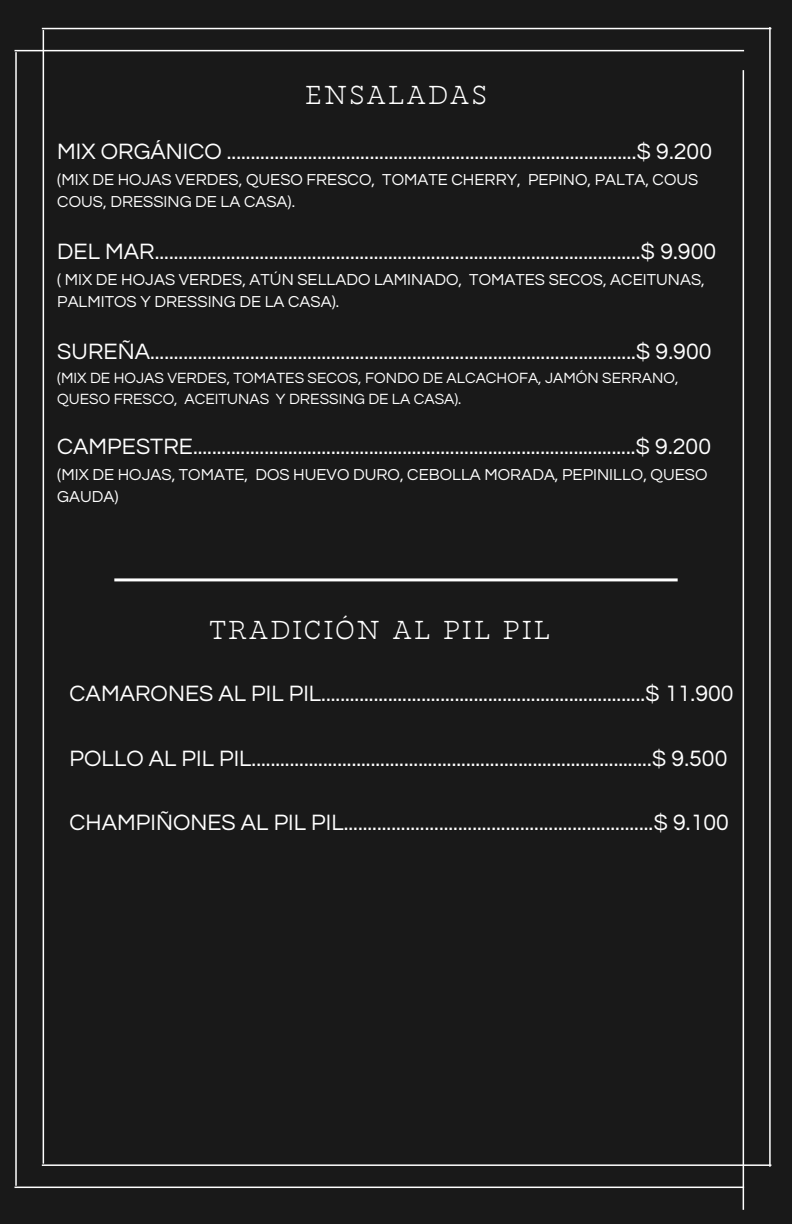
<style>
.page{position:relative;width:792px;height:1224px;background:#191919}
.page>*{position:absolute;margin:0;border:0;box-sizing:border-box;transform-origin:0 0}
.t1{font:300 28px "Tarif";letter-spacing:.095em;color:#fff}
.t2{font:23.1px "Questrial";letter-spacing:.005em;color:#fff}
.t3{font:16.5px/22.5px "Questrial";letter-spacing:.005em;color:#fff}
.t4{font:15.4px/21px "Questrial";letter-spacing:.005em;color:#fff}
</style>
<div class="page">
<hr style="left:42px;top:28px;width:729px;height:1px;background:#fff">
<hr style="left:15px;top:50px;width:729px;height:1px;background:#fff">
<hr style="left:42px;top:1164px;width:729px;height:2px;background:#fff">
<hr style="left:15px;top:1187px;width:729px;height:1px;background:#fff">
<hr style="left:43px;top:30px;width:1px;height:1134px;background:#fff">
<hr style="left:15px;top:52px;width:2px;height:1134px;background:#fff">
<hr style="left:769px;top:27px;width:2px;height:1140px;background:#fff">
<hr style="left:743px;top:70px;width:1px;height:1140px;background:#fff">
<hr style="left:114px;top:578px;width:564px;height:3px;background:#fff">
<p class="t1" style="left:305px;top:79px;width:183px">ENSALADAS</p>
<p class="t2" style="left:57px;top:140px;width:656px">MIX ORGÁNICO ......................................................................................$ 9.200</p>
<p class="t3" style="left:57px;top:169px;width:643px">(MIX DE HOJAS VERDES, QUESO FRESCO, TOMATE CHERRY, PEPINO, PALTA, COUS<br>COUS, DRESSING DE LA CASA).</p>
<p class="t2" style="left:57px;top:240px;width:660px">DEL MAR......................................................................................................$ 9.900</p>
<p class="t3" style="left:57px;top:268px;width:649px">( MIX DE HOJAS VERDES, ATÚN SELLADO LAMINADO, TOMATES SECOS, ACEITUNAS,<br>PALMITOS Y DRESSING DE LA CASA).</p>
<p class="t2" style="left:57px;top:340px;width:656px">SUREÑA......................................................................................................$ 9.900</p>
<h1 class="t4" style="left:57px;top:368px;width:623px">(MIX DE HOJAS VERDES, TOMATES SECOS, FONDO DE ALCACHOFA, JAMÓN SERRANO,<br>QUESO FRESCO, ACEITUNAS Y DRESSING DE LA CASA).</h1>
<p class="t2" style="left:57px;top:435px;width:655px">CAMPESTRE.............................................................................................$ 9.200</p>
<p class="t3" style="left:57px;top:463px;width:652px">(MIX DE HOJAS, TOMATE, DOS HUEVO DURO, CEBOLLA MORADA, PEPINILLO, QUESO<br>GAUDA)</p>
<p class="t1" style="left:209px;top:614px;width:342px">TRADICIÓN AL PIL PIL</p>
<p class="t2" style="left:70px;top:682px;width:666px">CAMARONES AL PIL PIL....................................................................$ 11.900</p>
<p class="t2" style="left:70px;top:747px;width:659px">POLLO AL PIL PIL....................................................................................$ 9.500</p>
<p class="t2" style="left:70px;top:811px;width:661px">CHAMPIÑONES AL PIL PIL.................................................................$ 9.100</p>
</div>
